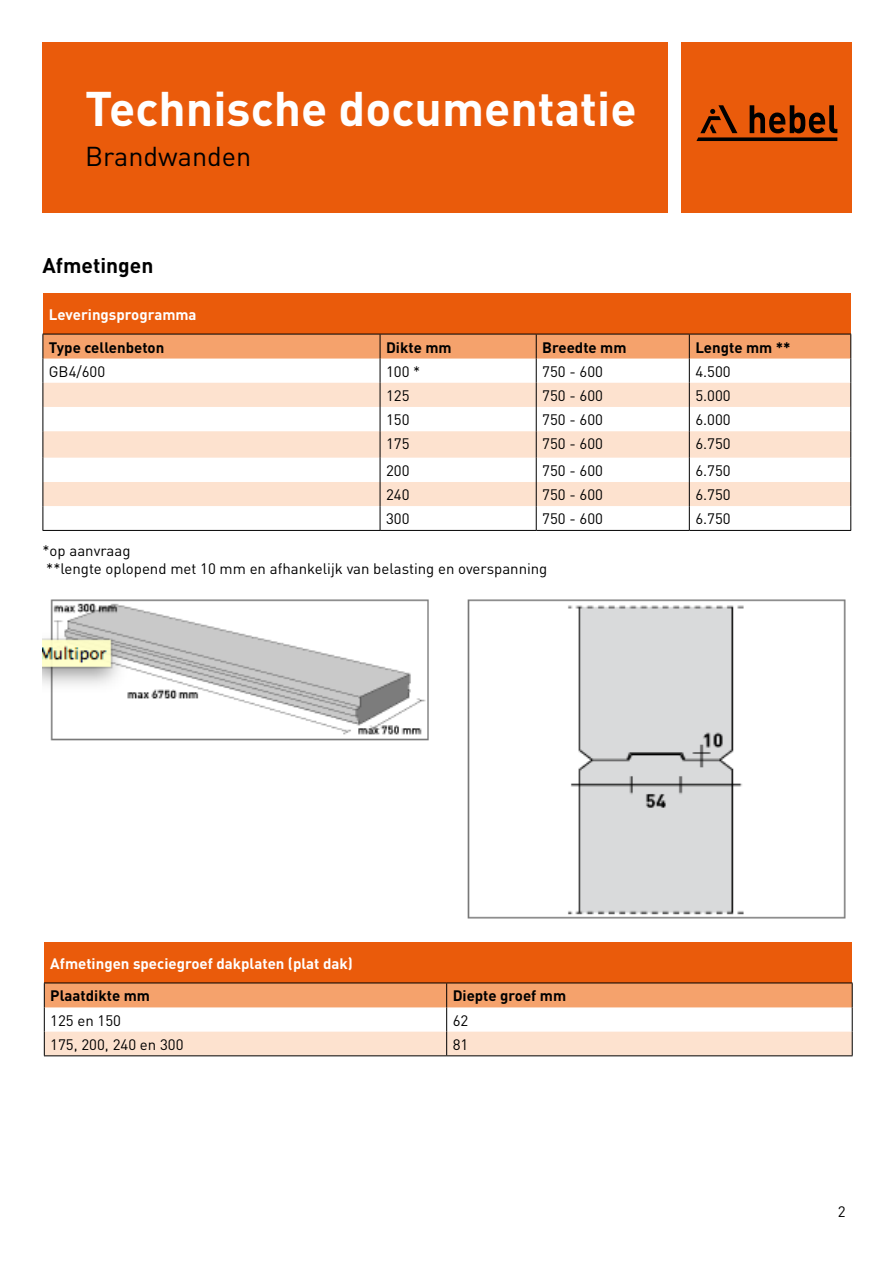
<style>
.page{position:relative;width:893px;height:1263px;background:#fff}
.page>*{position:absolute;margin:0;border:0;box-sizing:border-box;transform-origin:0 0}
.t1{font:700 48px "DIN";color:#fff}
.t2{font:27px "DIN";color:#000}
.t3{font:700 21px "DIN";color:#000}
.t4{font:15px/18px "DIN";color:#000}
.t5{font:700 15px "DIN";color:#000}
.t6{font:700 15px "DIN";color:#fff}
</style>
<div class="page">
<div style="left:43px;top:43px;width:625px;height:170px;background:#ea5b0b"></div>
<div style="left:682px;top:43px;width:170px;height:170px;background:#ea5b0b"></div>
<svg style="left:696px;top:105px;width:141px;height:36px"></svg>
<div style="left:43px;top:294px;width:808px;height:40px;background:#ea5b0b"></div>
<svg style="left:43px;top:334px;width:808px;height:196px"></svg>
<hr style="left:43px;top:530px;width:337px;height:1px;background:#000">
<hr style="left:380px;top:530px;width:156px;height:1px;background:#000">
<hr style="left:536px;top:530px;width:153px;height:1px;background:#000">
<hr style="left:689px;top:530px;width:162px;height:1px;background:#000">
<img style="left:43px;top:599px;width:803px;height:320px">
<div style="left:44px;top:943px;width:808px;height:40px;background:#ea5b0b"></div>
<hr style="left:44px;top:982px;width:403px;height:1px;background:#000">
<hr style="left:447px;top:982px;width:406px;height:1px;background:#000">
<svg style="left:44px;top:983px;width:809px;height:72px"></svg>
<hr style="left:44px;top:1055px;width:403px;height:1px;background:#000">
<hr style="left:447px;top:1055px;width:406px;height:1px;background:#000">
<h1 class="t1" style="left:85px;top:78px;width:553px">Technische documentatie</h1>
<h2 class="t2" style="left:85px;top:140px;width:168px">Brandwanden</h2>
<h3 class="t3" style="left:43px;top:251px;width:112px">Afmetingen</h3>
<p class="t6" style="left:49px;top:305px;width:149px">Leveringsprogramma</p>
<p class="t5" style="left:49px;top:337px;width:117px">Type cellenbeton</p>
<p class="t5" style="left:386px;top:337px;width:67px">Dikte mm</p>
<p class="t5" style="left:542px;top:337px;width:86px">Breedte mm</p>
<p class="t5" style="left:695px;top:337px;width:97px">Lengte mm **</p>
<p class="t4" style="left:49px;top:362px;width:58px">GB4/600</p>
<p class="t4" style="left:386px;top:362px;width:36px">100 *</p>
<p class="t4" style="left:542px;top:362px;width:62px">750 - 600</p>
<p class="t4" style="left:695px;top:362px;width:37px">4.500</p>
<p class="t4" style="left:386px;top:386px;width:25px">125</p>
<p class="t4" style="left:542px;top:386px;width:62px">750 - 600</p>
<p class="t4" style="left:695px;top:386px;width:37px">5.000</p>
<p class="t4" style="left:386px;top:410px;width:25px">150</p>
<p class="t4" style="left:542px;top:410px;width:62px">750 - 600</p>
<p class="t4" style="left:695px;top:410px;width:37px">6.000</p>
<p class="t4" style="left:386px;top:435px;width:25px">175</p>
<p class="t4" style="left:542px;top:435px;width:62px">750 - 600</p>
<p class="t4" style="left:695px;top:435px;width:37px">6.750</p>
<p class="t4" style="left:386px;top:461px;width:25px">200</p>
<p class="t4" style="left:542px;top:461px;width:62px">750 - 600</p>
<p class="t4" style="left:695px;top:461px;width:37px">6.750</p>
<p class="t4" style="left:386px;top:485px;width:25px">240</p>
<p class="t4" style="left:542px;top:485px;width:62px">750 - 600</p>
<p class="t4" style="left:695px;top:485px;width:37px">6.750</p>
<p class="t4" style="left:386px;top:510px;width:25px">300</p>
<p class="t4" style="left:542px;top:510px;width:62px">750 - 600</p>
<p class="t4" style="left:695px;top:510px;width:37px">6.750</p>
<p class="t4" style="left:43px;top:541px;width:506px">*op aanvraag<br>**lengte oplopend met 10 mm en afhankelijk van belasting en overspanning</p>
<p class="t6" style="left:50px;top:954px;width:304px">Afmetingen speciegroef dakplaten (plat dak)</p>
<p class="t5" style="left:50px;top:986px;width:101px">Plaatdikte mm</p>
<p class="t5" style="left:453px;top:986px;width:115px">Diepte groef mm</p>
<p class="t4" style="left:50px;top:1011px;width:72px">125 en 150</p>
<p class="t4" style="left:453px;top:1011px;width:17px">62</p>
<p class="t4" style="left:50px;top:1035px;width:135px">175, 200, 240 en 300</p>
<p class="t4" style="left:453px;top:1035px;width:17px">81</p>
<p class="t4" style="left:838px;top:1202px;width:9px">2</p>
</div>
